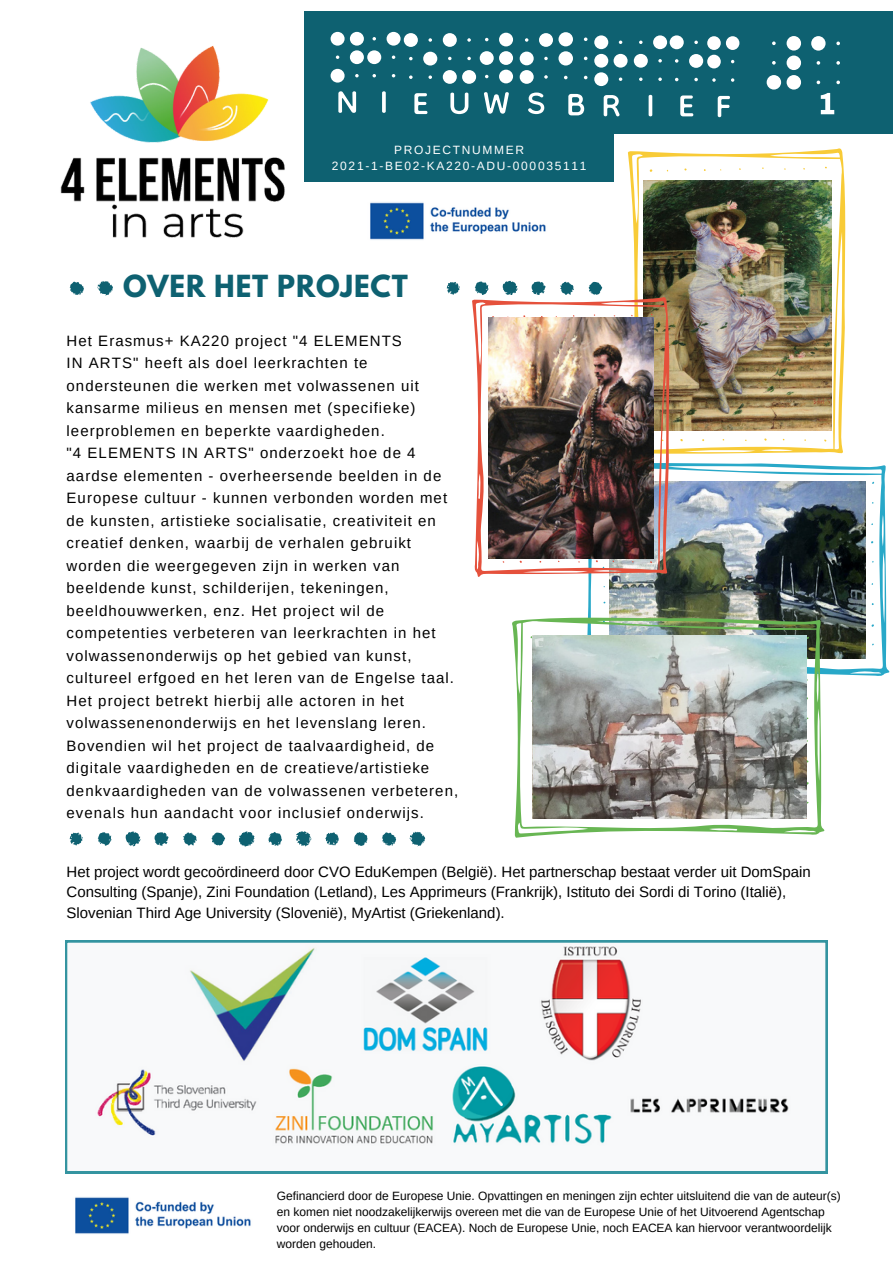
<style>
.page{position:relative;width:893px;height:1264px;background:#fff}
.page>*{position:absolute;margin:0;border:0;box-sizing:border-box;transform-origin:0 0}
.t1{font:700 27px "League Spartan";letter-spacing:.03em;color:#0e6171}
.t2{font:15px/22.5px "Arimo";letter-spacing:.07em;color:#000}
.t3{font:15px/20.2px "Arimo";color:#000}
.t4{font:12px/16px "Arimo";color:#000}
.t5{font:12px "Arimo";letter-spacing:.14em;color:#fff}
</style>
<div class="page">
<img style="left:75px;top:1197px;width:176px;height:37px">
<svg style="left:65px;top:940px;width:762px;height:233px"></svg>
<svg style="left:502px;top:281px;width:16px;height:14px"></svg>
<svg style="left:474px;top:281px;width:15px;height:14px"></svg>
<svg style="left:588px;top:282px;width:14px;height:13px"></svg>
<svg style="left:560px;top:282px;width:14px;height:13px"></svg>
<svg style="left:446px;top:282px;width:14px;height:13px"></svg>
<svg style="left:531px;top:281px;width:14px;height:14px"></svg>
<svg style="left:97px;top:281px;width:16px;height:15px"></svg>
<svg style="left:70px;top:281px;width:14px;height:14px"></svg>
<img style="left:60px;top:46px;width:248px;height:192px">
<div style="left:304px;top:131px;width:309px;height:50px;background:#0e6171"></div>
<svg style="left:239px;top:831px;width:16px;height:15px"></svg>
<svg style="left:126px;top:831px;width:15px;height:15px"></svg>
<svg style="left:353px;top:832px;width:15px;height:14px"></svg>
<svg style="left:268px;top:832px;width:14px;height:14px"></svg>
<svg style="left:98px;top:832px;width:14px;height:14px"></svg>
<svg style="left:211px;top:832px;width:14px;height:13px"></svg>
<svg style="left:325px;top:832px;width:14px;height:13px"></svg>
<svg style="left:183px;top:832px;width:14px;height:13px"></svg>
<svg style="left:70px;top:832px;width:13px;height:13px"></svg>
<svg style="left:154px;top:832px;width:15px;height:14px"></svg>
<svg style="left:409px;top:831px;width:16px;height:15px"></svg>
<svg style="left:296px;top:831px;width:15px;height:15px"></svg>
<svg style="left:382px;top:832px;width:14px;height:13px"></svg>
<div style="left:304px;top:11px;width:424px;height:123px;background:#0e6171"></div>
<svg style="left:594px;top:35px;width:33px;height:81px"></svg>
<div style="left:725px;top:11px;width:167px;height:123px;background:#0e6171"></div>
<svg style="left:766px;top:36px;width:35px;height:54px"></svg>
<svg style="left:811px;top:36px;width:28px;height:78px"></svg>
<svg style="left:628px;top:148px;width:218px;height:306px"></svg>
<img style="left:643px;top:180px;width:188px;height:250px">
<svg style="left:588px;top:463px;width:302px;height:213px"></svg>
<img style="left:609px;top:481px;width:256px;height:177px">
<img style="left:472px;top:296px;width:199px;height:283px">
<img style="left:488px;top:317px;width:165px;height:241px">
<svg style="left:512px;top:615px;width:315px;height:223px"></svg>
<img style="left:532px;top:635px;width:274px;height:183px">
<img style="left:370px;top:202px;width:176px;height:38px">
<svg style="left:330px;top:32px;width:107px;height:82px"></svg>
<svg style="left:443px;top:33px;width:70px;height:81px"></svg>
<svg style="left:519px;top:32px;width:68px;height:83px"></svg>
<svg style="left:633px;top:35px;width:106px;height:82px"></svg>
<p class="t5" style="left:394px;top:143px;width:132px">PROJECTNUMMER</p>
<p class="t5" style="left:332px;top:159px;width:256px">2021-1-BE02-KA220-ADU-000035111</p>
<p class="t1" style="left:123px;top:272px;width:286px">OVER HET PROJECT</p>
<p class="t2" style="left:67px;top:329px;width:337px">Het Erasmus+ KA220 project "4 ELEMENTS</p>
<p class="t2" style="left:67px;top:352px;width:354px">IN ARTS" heeft als doel leerkrachten te ondersteunen die werken met volwassenen uit kansarme milieus en mensen met (specifieke) leerproblemen en beperkte vaardigheden.</p>
<p class="t2" style="left:67px;top:441px;width:393px">"4 ELEMENTS IN ARTS" onderzoekt hoe de 4 aardse elementen - overheersende beelden in de Europese cultuur - kunnen verbonden worden met de kunsten, artistieke socialisatie, creativiteit en creatief denken, waarbij de verhalen gebruikt worden die weergegeven zijn in werken van beeldende kunst, schilderijen, tekeningen, beeldhouwwerken, enz. Het project wil de competenties verbeteren van leerkrachten in het volwassenonderwijs op het gebied van kunst, cultureel erfgoed en het leren van de Engelse taal.<br>Het project betrekt hierbij alle actoren in het volwassenenonderwijs en het levenslang leren.<br>Bovendien wil het project de taalvaardigheid, de digitale vaardigheden en de creatieve/artistieke denkvaardigheden van de volwassenen verbeteren, evenals hun aandacht voor inclusief onderwijs.</p>
<p class="t3" style="left:67px;top:861px;width:745px">Het project wordt gecoördineerd door CVO EduKempen (België). Het partnerschap bestaat verder uit DomSpain<br>Consulting (Spanje), Zini Foundation (Letland), Les Apprimeurs (Frankrijk), Istituto dei Sordi di Torino (Italië),<br>Slovenian Third Age University (Slovenië), MyArtist (Griekenland).</p>
<p class="t4" style="left:277px;top:1187px;width:565px">Gefinancierd door de Europese Unie. Opvattingen en meningen zijn echter uitsluitend die van de auteur(s) en komen niet noodzakelijkerwijs overeen met die van de Europese Unie of het Uitvoerend Agentschap voor onderwijs en cultuur (EACEA). Noch de Europese Unie, noch EACEA kan hiervoor verantwoordelijk worden gehouden.</p>
</div>
